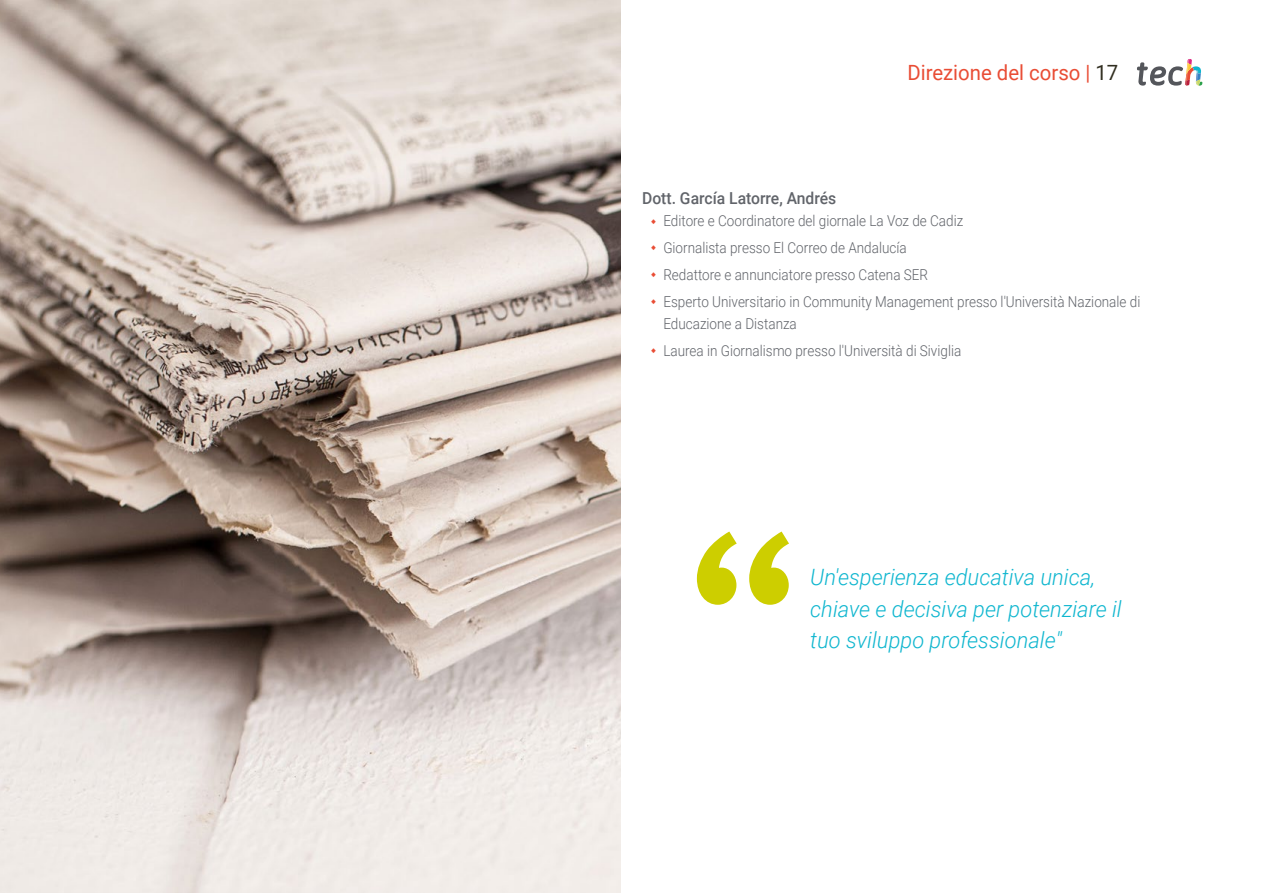
<style>
.page{position:relative;width:1263px;height:893px;background:#fff}
.page>*{position:absolute;margin:0;border:0;box-sizing:border-box;transform-origin:0 0}
.t1{font:italic 300 22.5px/31.5px "Roboto";color:#0fb6cf}
.t2{font:21px "Roboto";color:#e94d35}
.t3{font:500 16.5px "Roboto";color:#61646a;scale:.95 1}
.t4{font:300 15px/26.7px "Roboto";color:#61646a;scale:.9 1}
.s1{color:#312e20}
</style>
<div class="page">
<svg style="left:1137px;top:59px;width:65px;height:27px"></svg>
<img style="left:0;top:0;width:621px;height:893px">
<svg style="left:697px;top:531px;width:92px;height:74px"></svg>
<h2 class="t2" style="left:907px;top:57px;width:213px">Direzione del corso | <span class="s1">17</span></h2>
<p class="t3" style="left:642px;top:187px;width:206px">Dott. García Latorre, Andrés</p>
<p class="t4" style="left:663px;top:207px;width:531px">Editore e Coordinatore del giornale La Voz de Cadiz<br>Giornalista presso El Correo de Andalucía<br>Redattore e annunciatore presso Catena SER<br>Esperto Universitario in Community Management presso l'Università Nazionale di</p>
<p class="t4" style="left:663px;top:310px;width:332px">Educazione a Distanza<br>Laurea in Giornalismo presso l'Università di Siviglia</p>
<h1 class="t1" style="left:810px;top:560px;width:313px">Un'esperienza educativa unica, chiave e decisiva per potenziare il tuo sviluppo professionale"</h1>
</div>
